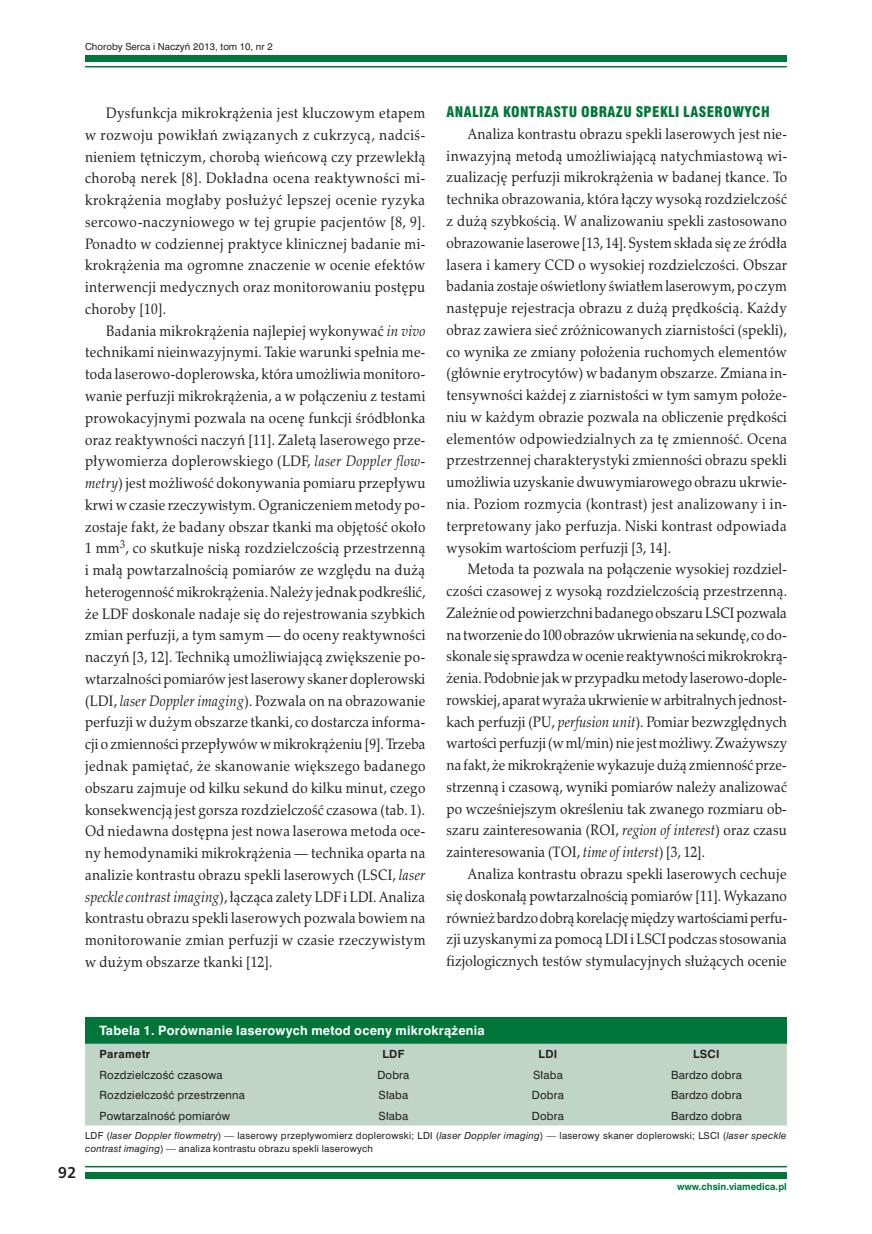
<style>
.page{position:relative;width:872px;height:1234px;background:#fff}
.page>*{position:absolute;margin:0;border:0;box-sizing:border-box;transform-origin:0 0}
.t1{font:15px/21.8px "Zapf Calligr PL";letter-spacing:.02em;color:#231f20;text-align:justify;scale:.9 1}
.t2{font:700 15px "Humnst 777 PL";color:#231f20}
.t3{font:13.5px "Swis 721 Blk Cn PL";letter-spacing:.03em;color:#00763b}
.t4{font:700 12px "Swis 721 PL";letter-spacing:.02em;color:#fff}
.t5{font:10.5px "Swis 721 PL";letter-spacing:.02em;color:#231f20}
.t6{font:700 10.5px "Swis 721 PL";letter-spacing:.03em;color:#231f20}
.t7{font:9px/13.5px "Swis 721 PL";letter-spacing:.03em;color:#231f20}
.t8{font:9px "Swis 721 PL";color:#231f20}
.t9{font:700 9px "Swis 721 PL";color:#00763b}
.s1{font-style:italic}
</style>
<div class="page">
<div style="left:85px;top:55px;width:702px;height:7px;background:#00763b"></div>
<hr style="left:85px;top:66px;width:702px;height:1px;background:#00763b">
<div style="left:85px;top:1171px;width:702px;height:7px;background:#00763b"></div>
<hr style="left:85px;top:1165px;width:702px;height:2px;background:#00763b">
<div style="left:85px;top:1016px;width:702px;height:27px;background:#00763b"></div>
<div style="left:85px;top:1043px;width:702px;height:82px;background:#c0d5c6"></div>
<p class="t8" style="left:85px;top:40px;width:189px">Choroby Serca i Naczyń 2013, tom 10, nr 2</p>
<p class="t1" style="left:85px;top:102px;width:380px;text-indent:21px">Dysfunkcja mikrokrążenia jest kluczowym etapem w rozwoju powikłań związanych z cukrzycą, nadciś&shy;nieniem tętniczym, chorobą wieńcową czy przewlekłą chorobą nerek [8]. Dokładna ocena reaktywności mi&shy;krokrążenia mogłaby posłużyć lepszej ocenie ryzyka sercowo-naczyniowego w tej grupie pacjentów [8, 9].<br>Ponadto w codziennej praktyce klinicznej badanie mi&shy;krokrążenia ma ogromne znaczenie w ocenie efektów interwencji medycznych oraz monitorowaniu postępu choroby [10].</p>
<p class="t1" style="left:85px;top:319px;width:380px;text-indent:21px">Badania mikrokrążenia najlepiej wykonywać <span class="s1">in vivo </span>technikami nieinwazyjnymi. Takie warunki spełnia me&shy;toda laserowo-doplerowska, która umożliwia monitoro&shy;wanie perfuzji mikrokrążenia, a w połączeniu z testami prowokacyjnymi pozwala na ocenę funkcji śródbłonka oraz reaktywności naczyń [11]. Zaletą laserowego prze&shy;pływomierza doplerowskiego (LDF, <span class="s1">laser Doppler flow&shy;metry</span>) jest możliwość dokonywania pomiaru przepływu krwi w czasie rzeczywistym. Ograniczeniem metody po&shy;zostaje fakt, że badany obszar tkanki ma objętość około 1 mm<sup>3</sup>, co skutkuje niską rozdzielczością przestrzenną i małą powtarzalnością pomiarów ze względu na dużą heterogenność mikrokrążenia. Należy jednak podkreślić, że LDF doskonale nadaje się do rejestrowania szybkich zmian perfuzji, a tym samym — do oceny reaktywności naczyń [3, 12]. Techniką umożliwiającą zwiększenie po&shy;wtarzalności pomiarów jest laserowy skaner doplerowski (LDI, <span class="s1">laser Doppler imaging</span>). Pozwala on na obrazowanie perfuzji w dużym obszarze tkanki, co dostarcza informa&shy;cji o zmienności przepływów w mikrokrążeniu [9]. Trzeba jednak pamiętać, że skanowanie większego badanego obszaru zajmuje od kilku sekund do kilku minut, czego konsekwencją jest gorsza rozdzielczość czasowa (tab. 1).<br>Od niedawna dostępna jest nowa laserowa metoda oce&shy;ny hemodynamiki mikrokrążenia — technika oparta na analizie kontrastu obrazu spekli laserowych (LSCI, <span class="s1">laser speckle contrast imaging</span>), łącząca zalety LDF i LDI. Analiza kontrastu obrazu spekli laserowych pozwala bowiem na monitorowanie zmian perfuzji w czasie rzeczywistym w dużym obszarze tkanki [12].</p>
<p class="t3" style="left:446px;top:103px;width:325px">ANALIZA KONTRASTU OBRAZU SPEKLI LASEROWYCH</p>
<p class="t1" style="left:446px;top:123px;width:380px;text-indent:21px">Analiza kontrastu obrazu spekli laserowych jest nie&shy;inwazyjną metodą umożliwiającą natychmiastową wi&shy;zualizację perfuzji mikrokrążenia w badanej tkance. To technika obrazowania, która łączy wysoką rozdzielczość z dużą szybkością. W analizowaniu spekli zastosowano obrazowanie laserowe [13, 14]. System składa się ze źródła lasera i kamery CCD o wysokiej rozdzielczości. Obszar badania zostaje oświetlony światłem laserowym, po czym następuje rejestracja obrazu z dużą prędkością. Każdy obraz zawiera sieć zróżnicowanych ziarnistości (spekli), co wynika ze zmiany położenia ruchomych elementów (głównie erytrocytów) w badanym obszarze. Zmiana in&shy;tensywności każdej z ziarnistości w tym samym położe&shy;niu w każdym obrazie pozwala na obliczenie prędkości elementów odpowiedzialnych za tę zmienność. Ocena przestrzennej charakterystyki zmienności obrazu spekli umożliwia uzyskanie dwuwymiarowego obrazu ukrwie&shy;nia. Poziom rozmycia (kontrast) jest analizowany i in&shy;terpretowany jako perfuzja. Niski kontrast odpowiada wysokim wartościom perfuzji [3, 14].</p>
<p class="t1" style="left:446px;top:558px;width:380px;text-indent:21px">Metoda ta pozwala na połączenie wysokiej rozdziel&shy;czości czasowej z wysoką rozdzielczością przestrzenną.<br>Zależnie od powierzchni badanego obszaru LSCI pozwala na tworzenie do 100 obrazów ukrwienia na sekundę, co do&shy;skonale się sprawdza w ocenie reaktywności mikrokrokrą&shy;żenia. Podobnie jak w przypadku metody laserowo-dople&shy;rowskiej, aparat wyraża ukrwienie w arbitralnych jednost&shy;kach perfuzji (PU, <span class="s1">perfusion unit</span>). Pomiar bezwzględnych wartości perfuzji (w ml/min) nie jest możliwy. Zważywszy na fakt, że mikrokrążenie wykazuje dużą zmienność prze&shy;strzenną i czasową, wyniki pomiarów należy analizować po wcześniejszym określeniu tak zwanego rozmiaru ob&shy;szaru zainteresowania (ROI, <span class="s1">region of interest</span>) oraz czasu zainteresowania (TOI, <span class="s1">time of interst</span>) [3, 12].</p>
<p class="t1" style="left:446px;top:862px;width:380px;text-indent:21px">Analiza kontrastu obrazu spekli laserowych cechuje się doskonałą powtarzalnością pomiarów [11]. Wykazano również bardzo dobrą korelację między wartościami perfu&shy;zji uzyskanymi za pomocą LDI i LSCI podczas stosowania fizjologicznych testów stymulacyjnych służących ocenie</p>
<p class="t2" style="left:58px;top:1162px;width:20px">92</p>
<p class="t4" style="left:100px;top:1022px;width:387px">Tabela 1. Porównanie laserowych metod oceny mikrokrążenia</p>
<p class="t6" style="left:100px;top:1047px;width:52px">Parametr</p>
<p class="t6" style="left:382px;top:1047px;width:24px">LDF</p>
<p class="t6" style="left:538px;top:1047px;width:20px">LDI</p>
<p class="t6" style="left:693px;top:1047px;width:28px">LSCI</p>
<p class="t5" style="left:100px;top:1067px;width:125px">Rozdzielczość czasowa</p>
<p class="t5" style="left:377px;top:1067px;width:34px">Dobra</p>
<p class="t5" style="left:533px;top:1067px;width:31px">Słaba</p>
<p class="t5" style="left:671px;top:1067px;width:72px">Bardzo dobra</p>
<p class="t5" style="left:100px;top:1087px;width:147px">Rozdzielczość przestrzenna</p>
<p class="t5" style="left:378px;top:1087px;width:31px">Słaba</p>
<p class="t5" style="left:532px;top:1087px;width:34px">Dobra</p>
<p class="t5" style="left:671px;top:1087px;width:72px">Bardzo dobra</p>
<p class="t5" style="left:100px;top:1108px;width:132px">Powtarzalność pomiarów</p>
<p class="t5" style="left:378px;top:1108px;width:31px">Słaba</p>
<p class="t5" style="left:532px;top:1108px;width:34px">Dobra</p>
<p class="t5" style="left:671px;top:1108px;width:72px">Bardzo dobra</p>
<p class="t7" style="left:85px;top:1128px;width:703px">LDF (<span class="s1">laser Doppler flowmetry</span>) — laserowy przepływomierz doplerowski; LDI (<span class="s1">laser Doppler imaging</span>) — laserowy skaner doplerowski; LSCI (<span class="s1">laser speckle contrast imaging</span>) — analiza kontrastu obrazu spekli laserowych</p>
<p class="t9" style="left:677px;top:1180px;width:111px">www.chsin.viamedica.pl</p>
</div>
